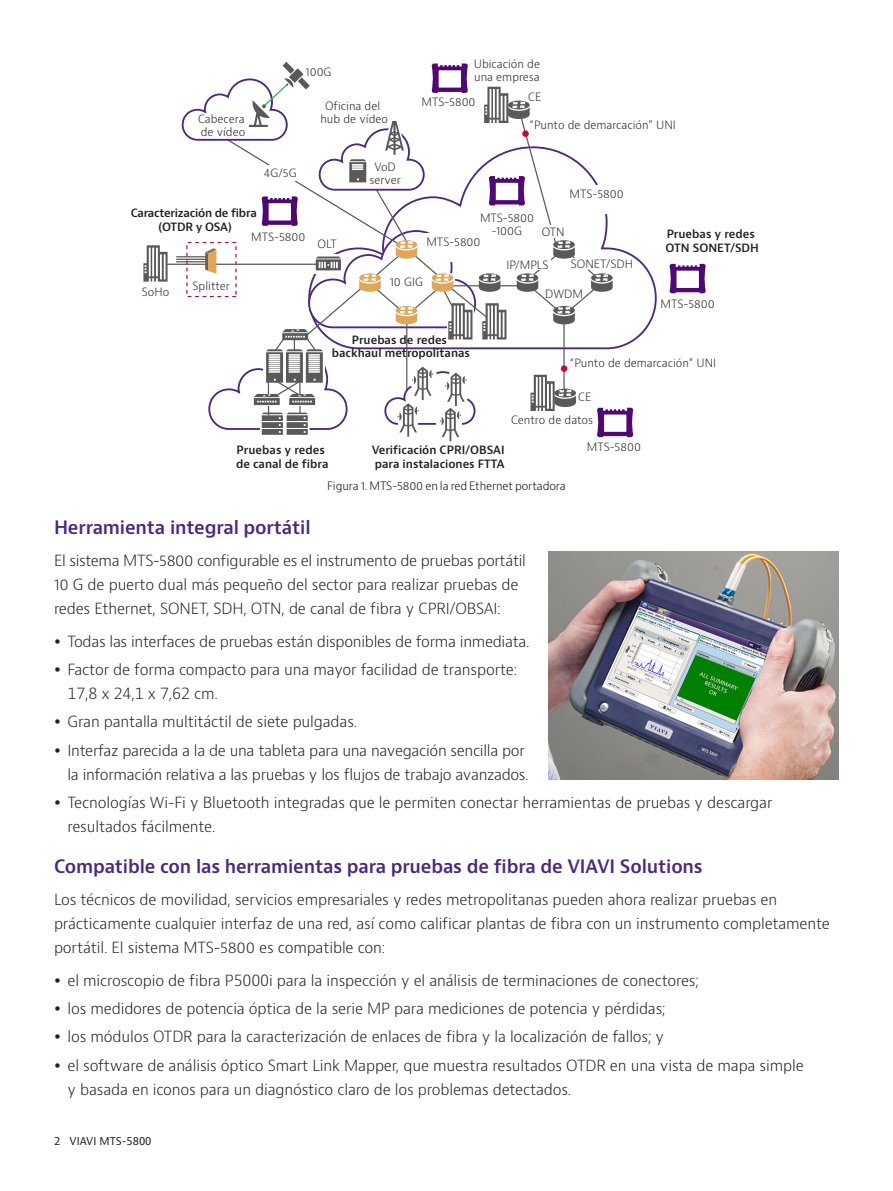
<style>
.page{position:relative;width:893px;height:1191px;background:#fff}
.page>*{position:absolute;margin:0;border:0;box-sizing:border-box;transform-origin:0 0}
.H2_Heading_Purple_12{font:600 18px "Bernino Sans";letter-spacing:-.01em;color:#4a2785}
.P_10_16{font:300 15px/24px "Bernino Sans";letter-spacing:-.01em;color:#231f20}
.t1{font:300 11.25px "Bernino Sans";letter-spacing:-.01em;color:#110a0c}
.t2{font:300 11.1px/13.4px "Bernino Sans";color:#231f20;text-align:center}
.t3{font:600 11.1px/13.4px "Bernino Sans";color:#231f20}
.t4{font:600 11.1px/13.4px "Bernino Sans";letter-spacing:-.02em;color:#231f20;text-align:center}
.t5{font:10.5px "Bernino Sans";color:#231f20}
</style>
<div class="page">
<hr style="left:167px;top:264px;width:152px;height:1px;background:#58595b">
<svg style="left:143px;top:245px;width:25px;height:37px"></svg>
<svg style="left:670px;top:264px;width:36px;height:29px"></svg>
<hr style="left:176px;top:261px;width:31px;height:1px;background:#58595b">
<hr style="left:176px;top:259px;width:31px;height:1px;background:#58595b">
<hr style="left:176px;top:256px;width:31px;height:1px;background:#58595b">
<svg style="left:181px;top:62px;width:452px;height:379px"></svg>
<div style="left:256px;top:165px;width:47px;height:16px;background:#fff"></div>
<img style="left:549px;top:551px;width:290px;height:228px">
<p class="t2" style="left:198px;top:112px;width:49px;text-align:left">Cabecera de vídeo</p>
<p class="t2" style="left:306px;top:65px;width:27px">100G</p>
<p class="t2" style="left:320px;top:99px;width:69px">Oficina del hub de vídeo</p>
<p class="t2" style="left:264px;top:167px;width:34px">4G/5G</p>
<p class="t2" style="left:370px;top:160px;width:33px">VoD server</p>
<p class="t4" style="left:131px;top:207px;width:128px">Caracterización de fibra (OTDR y OSA)</p>
<p class="t2" style="left:251px;top:230px;width:56px">MTS-5800</p>
<p class="t2" style="left:317px;top:237px;width:21px">OLT</p>
<p class="t2" style="left:474px;top:57px;width:68px;text-align:left">Ubicación de una empresa</p>
<p class="t2" style="left:421px;top:96px;width:56px">MTS-5800</p>
<p class="t2" style="left:528px;top:90px;width:15px">CE</p>
<p class="t2" style="left:530px;top:118px;width:148px">“Punto de demarcación” UNI</p>
<p class="t2" style="left:570px;top:187px;width:56px">MTS-5800</p>
<p class="t2" style="left:480px;top:211px;width:56px">MTS-5800 -100G</p>
<p class="t2" style="left:426px;top:235px;width:56px">MTS-5800</p>
<p class="t2" style="left:542px;top:225px;width:25px">OTN</p>
<p class="t3" style="left:666px;top:228px;width:95px">Pruebas y redes<br>OTN SONET/SDH</p>
<p class="t2" style="left:142px;top:286px;width:29px">SoHo</p>
<p class="t2" style="left:193px;top:279px;width:39px">Splitter</p>
<p class="t2" style="left:390px;top:275px;width:35px">10 GIG</p>
<p class="t3" style="left:332px;top:333px;width:140px;text-align:center">Pruebas de redes backhaul metropolitanas</p>
<p class="t2" style="left:571px;top:258px;width:64px">SONET/SDH</p>
<p class="t2" style="left:506px;top:258px;width:44px">IP/MPLS</p>
<p class="t2" style="left:545px;top:288px;width:39px">DWDM</p>
<p class="t2" style="left:661px;top:297px;width:56px">MTS-5800</p>
<p class="t2" style="left:570px;top:356px;width:148px">“Punto de demarcación” UNI</p>
<p class="t2" style="left:578px;top:391px;width:15px">CE</p>
<p class="t2" style="left:511px;top:413px;width:83px">Centro de datos</p>
<p class="t3" style="left:372px;top:444px;width:134px">Verificación CPRI/OBSAI para instalaciones FTTA</p>
<p class="t1" style="left:327px;top:478px;width:240px">Figura 1. MTS-5800 en la red Ethernet portadora</p>
<p class="t3" style="left:236px;top:444px;width:94px">Pruebas y redes de canal de fibra</p>
<p class="t2" style="left:587px;top:440px;width:56px">MTS-5800</p>
<p class="H2_Heading_Purple_12" style="left:54px;top:515px;width:258px">Herramienta integral portátil</p>
<p class="P_10_16" style="left:54px;top:549px;width:473px">El sistema MTS-5800 configurable es el instrumento de pruebas portátil<br>10 G de puerto dual más pequeño del sector para realizar pruebas de redes Ethernet, SONET, SDH, OTN, de canal de fibra y CPRI/OBSAI:</p>
<p class="P_10_16" style="left:68px;top:629px;width:464px">Todas las interfaces de pruebas están disponibles de forma inmediata.</p>
<p class="P_10_16" style="left:68px;top:658px;width:451px">Factor de forma compacto para una mayor facilidad de transporte:<br>17,8 x 24,1 x 7,62 cm.</p>
<p class="P_10_16" style="left:68px;top:710px;width:291px">Gran pantalla multitáctil de siete pulgadas.</p>
<p class="P_10_16" style="left:68px;top:738px;width:463px">Interfaz parecida a la de una tableta para una navegación sencilla por la información relativa a las pruebas y los flujos de trabajo avanzados.</p>
<p class="P_10_16" style="left:68px;top:790px;width:706px">Tecnologías Wi-Fi y Bluetooth integradas que le permiten conectar herramientas de pruebas y descargar resultados fácilmente.</p>
<p class="H2_Heading_Purple_12" style="left:54px;top:854px;width:650px">Compatible con las herramientas para pruebas de fibra de VIAVI Solutions</p>
<p class="P_10_16" style="left:54px;top:888px;width:777px">Los técnicos de movilidad, servicios empresariales y redes metropolitanas pueden ahora realizar pruebas en prácticamente cualquier interfaz de una red, así como calificar plantas de fibra con un instrumento completamente portátil. El sistema MTS-5800 es compatible con:</p>
<p class="P_10_16" style="left:68px;top:968px;width:633px">el microscopio de fibra P5000i para la inspección y el análisis de terminaciones de conectores;</p>
<p class="P_10_16" style="left:68px;top:997px;width:600px">los medidores de potencia óptica de la serie MP para mediciones de potencia y pérdidas;</p>
<p class="P_10_16" style="left:68px;top:1025px;width:598px">los módulos OTDR para la caracterización de enlaces de fibra y la localización de fallos; y</p>
<p class="P_10_16" style="left:68px;top:1053px;width:738px">el software de análisis óptico Smart Link Mapper, que muestra resultados OTDR en una vista de mapa simple y basada en iconos para un diagnóstico claro de los problemas detectados.</p>
<p class="t5" style="left:54px;top:1134px;width:99px">2 VIAVI MTS-5800</p>
</div>
